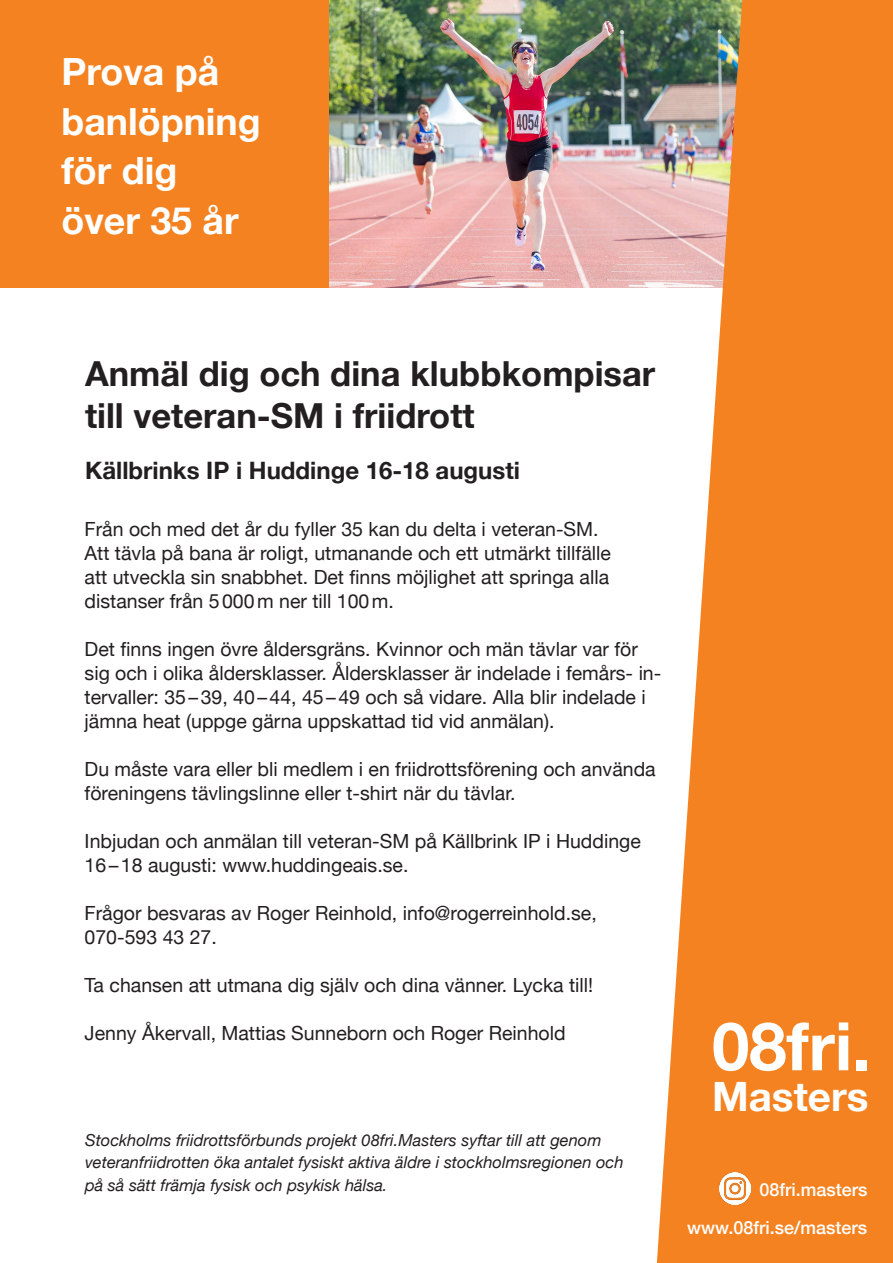
<style>
.page{position:relative;width:893px;height:1263px;background:#fff}
.page>*{position:absolute;margin:0;border:0;box-sizing:border-box;transform-origin:0 0}
.t1{font:700 66.9px "Helvetica Neue";color:#fff}
.t2{font:700 40.35px "Helvetica Neue";color:#fff}
.t3{font:700 37.5px/49.5px "Helvetica Neue";color:#fff}
.t4{font:700 34.5px/42px "Helvetica Neue";color:#231f20}
.t5{font:700 24px "Helvetica Neue";color:#231f20}
.t6{font:19.5px/24px "Helvetica Neue";color:#231f20}
.t7{font:500 18px "Helvetica Neue";color:#fff}
.t8{font:italic 16.5px/22.5px "Helvetica Neue";color:#231f20}
</style>
<div class="page">
<img style="left:329px;top:0;width:328px;height:288px">
<div style="left:0;top:0;width:329px;height:288px;background:#f58220"></div>
<svg style="left:657px;top:0;width:236px;height:1263px;background:#f09140"></svg>
<img style="left:719px;top:1172px;width:31px;height:32px">
<p class="t3" style="left:61px;top:48px;width:159px">Prova på</p>
<p class="t3" style="left:61px;top:98px;width:201px">banlöpning för dig</p>
<p class="t3" style="left:61px;top:197px;width:179px">över 35 år</p>
<p class="t4" style="left:85px;top:354px;width:572px">Anmäl dig och dina klubbkompisar till veteran-SM i friidrott</p>
<p class="t5" style="left:85px;top:452px;width:436px">Källbrinks IP i Huddinge 16-18 augusti</p>
<p class="t6" style="left:85px;top:518px;width:528px">Från och med det år du fyller 35 kan du delta i veteran-SM.<br>Att tävla på bana är roligt, utmanande och ett utmärkt tillfälle att utveckla sin snabbhet. Det finns möjlighet att springa alla distanser från 5000m ner till 100m.</p>
<p class="t6" style="left:85px;top:638px;width:578px">Det finns ingen övre åldersgräns. Kvinnor och män tävlar var för sig och i olika åldersklasser. Åldersklasser är indelade i femårs- in&shy;tervaller: 35–39, 40–44, 45–49 och så vidare. Alla blir indelade i jämna heat (uppge gärna uppskattad tid vid anmälan).</p>
<p class="t6" style="left:85px;top:758px;width:573px">Du måste vara eller bli medlem i en friidrottsförening och använda föreningens tävlingslinne eller t-shirt när du tävlar.</p>
<p class="t6" style="left:85px;top:830px;width:558px">Inbjudan och anmälan till veteran-SM på Källbrink IP i Huddinge<br>16–18 augusti: www.huddingeais.se.</p>
<p class="t6" style="left:85px;top:902px;width:514px">Frågor besvaras av Roger Reinhold, info@rogerreinhold.se,<br>070-593 43 27.</p>
<p class="t6" style="left:85px;top:974px;width:510px">Ta chansen att utmana dig själv och dina vänner. Lycka till!</p>
<p class="t6" style="left:85px;top:1022px;width:483px">Jenny Åkervall, Mattias Sunneborn och Roger Reinhold</p>
<p class="t8" style="left:85px;top:1130px;width:540px">Stockholms friidrottsförbunds projekt 08fri.Masters syftar till att genom veteranfriidrotten öka antalet fysiskt aktiva äldre i stockholmsregionen och på så sätt främja fysisk och psykisk hälsa.</p>
<p class="t1" style="left:712px;top:994px;width:160px">08fri.</p>
<p class="t2" style="left:712px;top:1065px;width:158px">Masters</p>
<p class="t7" style="left:759px;top:1174px;width:110px">08fri.masters</p>
<p class="t7" style="left:687px;top:1213px;width:181px">www.08fri.se/masters</p>
</div>
